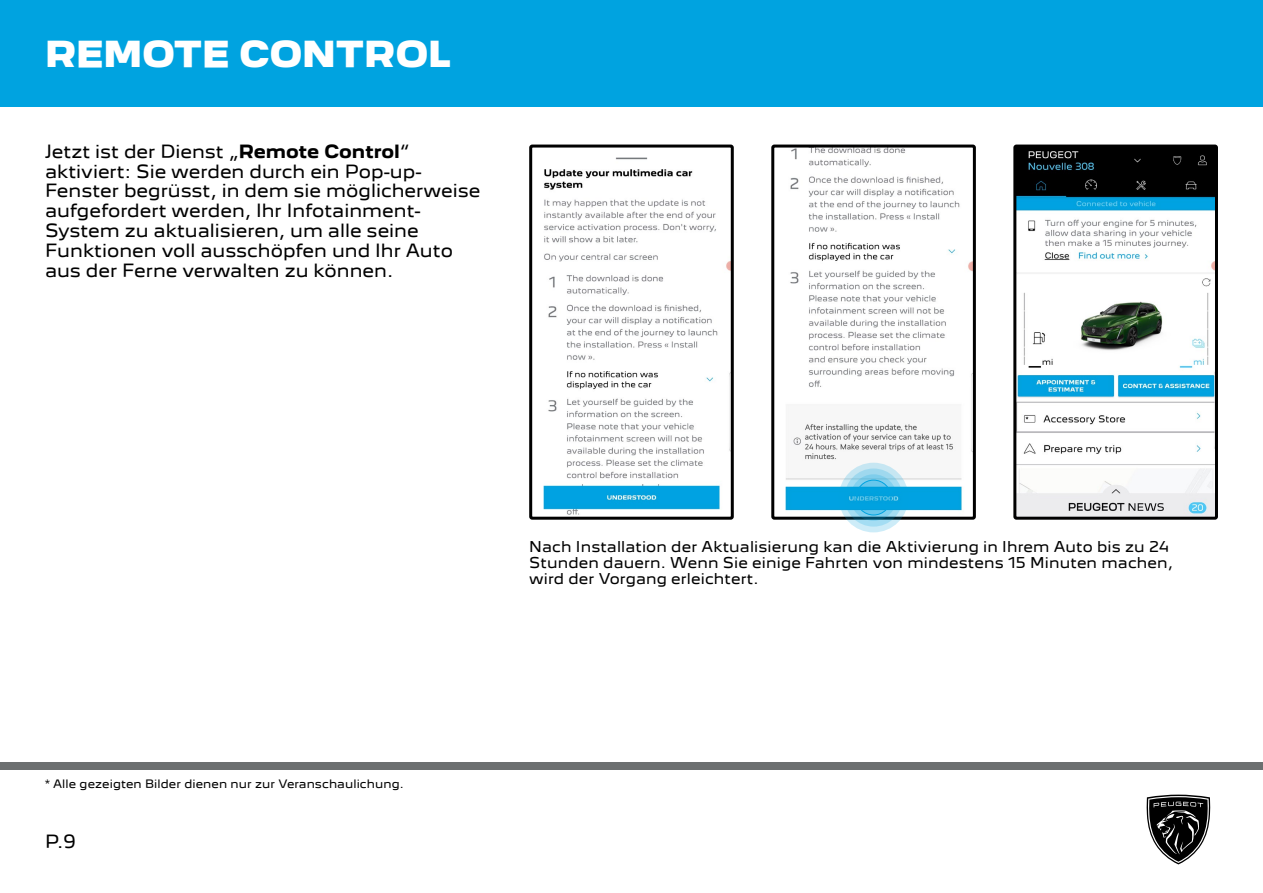
<style>
.page{position:relative;width:1263px;height:893px;background:#fff}
.page>*{position:absolute;margin:0;border:0;box-sizing:border-box;transform-origin:0 0}
.t1{font:900 33px "Peugeot New";color:#fff}
.t2{font:16.5px/19.8px "Peugeot New";color:#000}
.t3{font:13.5px/16.2px "Peugeot New";letter-spacing:.01em;color:#000}
.t4{font:10.5px "Peugeot New";letter-spacing:.01em;color:#000}
.s1{font-weight:700}
</style>
<div class="page">
<div style="left:0;top:762px;width:1263px;height:7px;background:#6c6f70"></div>
<div style="left:0;top:0;width:1263px;height:107px;background:#00a3e0"></div>
<svg style="left:1146px;top:795px;width:64px;height:69px"></svg>
<img style="left:543px;top:157px;width:187px;height:358px">
<div style="left:529px;top:145px;width:205px;height:375px;border:3px solid #000;border-radius:2px"></div>
<img style="left:785px;top:149px;width:187px;height:367px">
<div style="left:771px;top:145px;width:205px;height:375px;border:3px solid #000;border-radius:2px"></div>
<img style="left:1017px;top:149px;width:197px;height:367px">
<div style="left:1013px;top:145px;width:205px;height:375px;border:3px solid #000;border-radius:2px"></div>
<svg style="left:839px;top:463px;width:69px;height:69px"></svg>
<svg style="left:844px;top:468px;width:59px;height:59px"></svg>
<svg style="left:850px;top:474px;width:47px;height:47px"></svg>
<svg style="left:856px;top:480px;width:35px;height:35px"></svg>
<div style="left:856px;top:480px;width:35px;height:35px;border:1px solid #00a3e0;border-radius:50%"></div>
<h1 class="t1" style="left:45px;top:27px;width:407px">REMOTE CONTROL</h1>
<p class="t2" style="left:45px;top:140px;width:437px">Jetzt ist der Dienst „<span class="s1">Remote Control</span>“ aktiviert: Sie werden durch ein Pop-up-Fenster begrüsst, in dem sie möglicherweise aufgefordert werden, Ihr Infotainment-System zu aktualisieren, um alle seine Funktionen voll ausschöpfen und Ihr Auto aus der Ferne verwalten zu können.</p>
<p class="t4" style="left:45px;top:776px;width:360px">* Alle gezeigten Bilder dienen nur zur Veranschaulichung.</p>
<p class="t2" style="left:45px;top:830px;width:32px">P.9</p>
<p class="t3" style="left:529px;top:537px;width:645px">Nach Installation der Aktualisierung kan die Aktivierung in Ihrem Auto bis zu 24<br>Stunden dauern. Wenn Sie einige Fahrten von mindestens 15 Minuten machen, wird der Vorgang erleichtert.</p>
</div>
